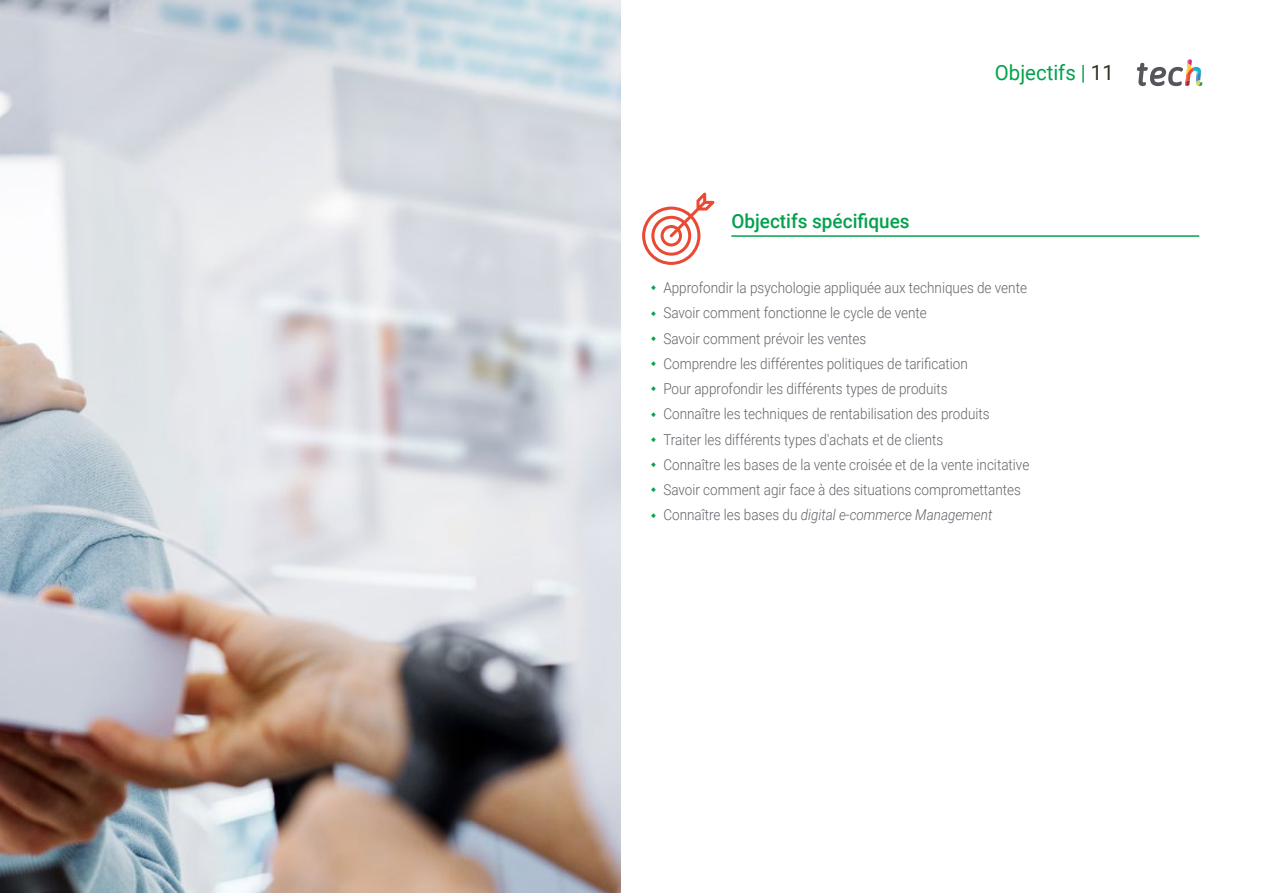
<style>
.page{position:relative;width:1263px;height:893px;background:#fff}
.page>*{position:absolute;margin:0;border:0;box-sizing:border-box;transform-origin:0 0}
.t1{font:21px "Roboto";color:#04a14d}
.t2{font:500 19.5px "Roboto";color:#04a14d}
.t3{font:300 15px/25.2px "Roboto";color:#61646a;scale:.9 1}
.s1{color:#00a04e}
.s2{color:#312e20}
.s3{font-family:"Meta Pro";color:#fff}
.s4{font-style:italic}
</style>
<div class="page">
<svg style="left:642px;top:192px;width:72px;height:73px"></svg>
<hr style="left:731px;top:236px;width:468px;height:1px;background:#04a14d">
<img style="left:0;top:0;width:621px;height:893px">
<svg style="left:1137px;top:59px;width:65px;height:28px"></svg>
<h2 class="t2" style="left:731px;top:207px;width:180px">Objectifs spécifiques</h2>
<h1 class="t1" style="left:995px;top:57px;width:129px">Objectifs <span class="s1">|</span> <span class="s2">11</span><span class="s3">1</span></h1>
<p class="t3" style="left:663px;top:275px;width:408px">Approfondir la psychologie appliquée aux techniques de vente Savoir comment fonctionne le cycle de vente<br>Savoir comment prévoir les ventes<br>Comprendre les différentes politiques de tarification<br>Pour approfondir les différents types de produits<br>Connaître les techniques de rentabilisation des produits Traiter les différents types d'achats et de clients<br>Connaître les bases de la vente croisée et de la vente incitative Savoir comment agir face à des situations compromettantes Connaître les bases du <span class="s4">digital e-commerce Management</span></p>
</div>
